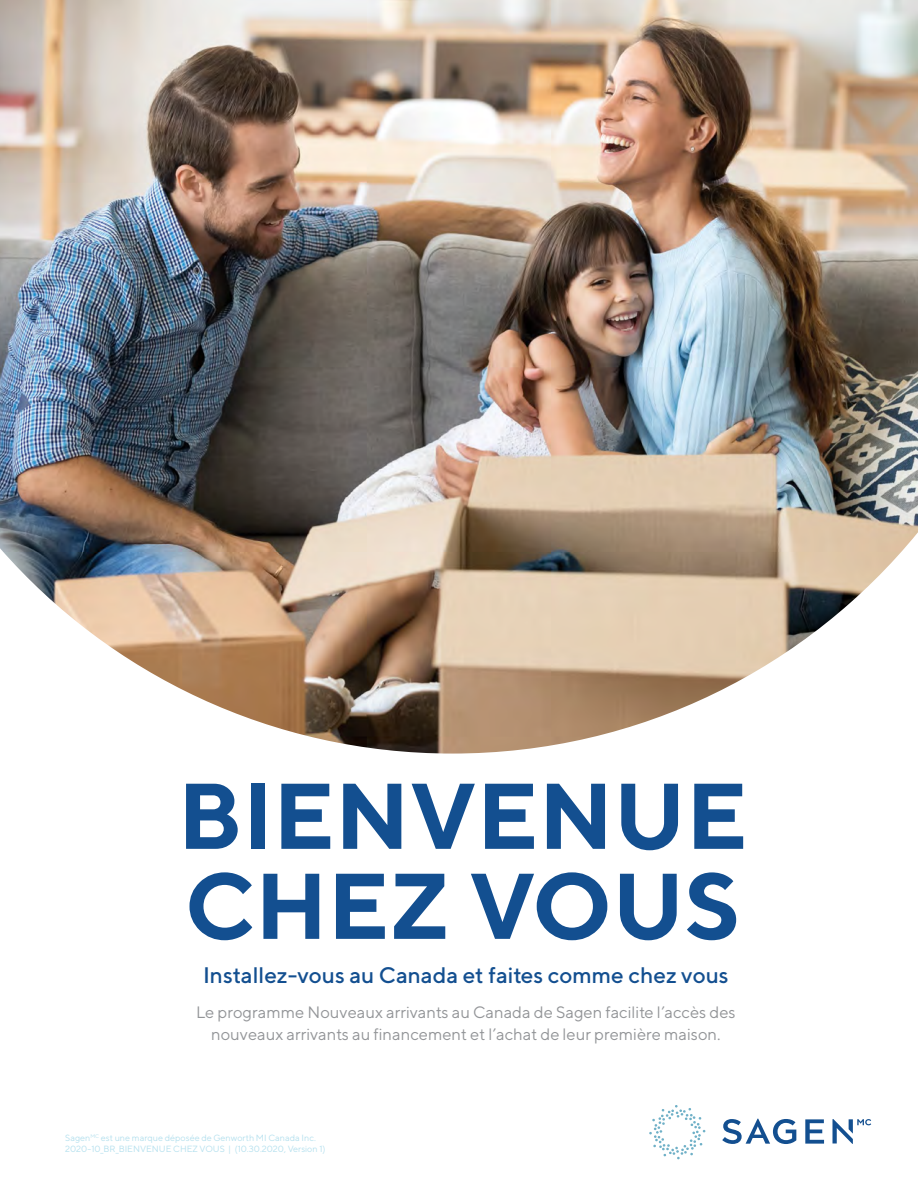
<style>
.page{position:relative;width:918px;height:1188px;background:#fff}
.page>*{position:absolute;margin:0;border:0;box-sizing:border-box;transform-origin:0 0}
.t1{font:700 93px/90px "TT Norms";color:#134f90}
.t2{font:500 22.5px "TT Norms";color:#134f90}
.t3{font:16.5px/22.5px "TT Norms";color:#939598;text-align:center}
.t4{font:9px/10.8px "TT Norms";color:#b4e0ee}
</style>
<div class="page">
<img style="left:0;top:0;width:918px;height:754px">
<svg style="left:649px;top:1105px;width:56px;height:54px"></svg>
<svg style="left:722px;top:1119px;width:74px;height:25px"></svg>
<svg style="left:805px;top:1119px;width:19px;height:25px"></svg>
<svg style="left:833px;top:1119px;width:38px;height:25px"></svg>
<h1 class="t1" style="left:178px;top:769px;width:572px">BIENVENUE<br>CHEZ VOUS</h1>
<h2 class="t2" style="left:203px;top:962px;width:527px">Installez-vous au Canada et faites comme chez vous</h2>
<p class="t3" style="left:196px;top:1000px;width:541px">Le programme Nouveaux arrivants au Canada de Sagen facilite l’accès des nouveaux arrivants au financement et l’achat de leur première maison.</p>
<p class="t4" style="left:65px;top:1132px;width:262px">Sagen<sup>MC</sup> est une marque déposée de Genworth MI Canada Inc.<br>2020-10_BR_BIENVENUE CHEZ VOUS | (10.30.2020, Version 1)</p>
</div>
